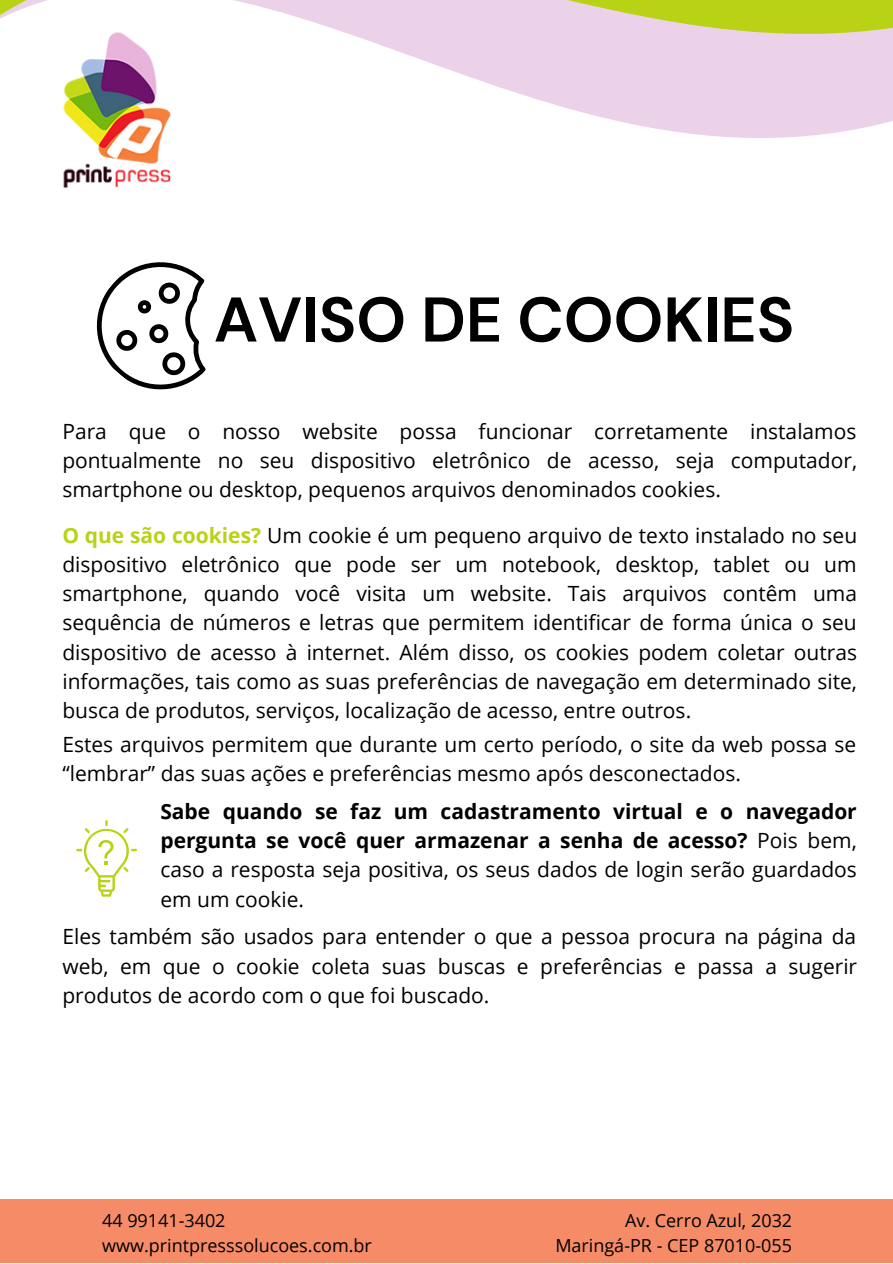
<style>
.page{position:relative;width:893px;height:1264px;background:#fff}
.page>*{position:absolute;margin:0;border:0;box-sizing:border-box;transform-origin:0 0}
.t1{font:700 63px "DM Sans";color:#000}
.t2{font:21px/29.2px "Open Sans";color:#000;text-align:justify}
.t3{font:700 21px/29.2px "Open Sans";color:#000;text-align:justify}
.t4{font:18px/24.8px "Open Sans";color:#000}
.s1{font-weight:700;color:#b8d216}
.s2{font-weight:400}
</style>
<div class="page">
<svg style="left:550px;top:103px;width:342px;height:35px;fill:#ebd2e9"></svg>
<svg style="left:0;top:0;width:892px;height:103px;fill:#ebd2e9"></svg>
<img style="left:41px;top:14px;width:131px;height:175px">
<div style="left:0;top:1198px;width:892px;height:64px;background:#f68b67"></div>
<svg style="left:96px;top:262px;width:110px;height:128px"></svg>
<svg style="left:76px;top:820px;width:61px;height:76px"></svg>
<h1 class="t1" style="left:214px;top:279px;width:582px">AVISO DE COOKIES</h1>
<p class="t2" style="left:62px;top:416px;width:796px">Para que o nosso website possa funcionar corretamente instalamos pontualmente no seu dispositivo eletrônico de acesso, seja computador, smartphone ou desktop, pequenos arquivos denominados cookies.</p>
<p class="t2" style="left:62px;top:520px;width:796px"><span class="s1">O que são cookies?</span> Um cookie é um pequeno arquivo de texto instalado no seu dispositivo eletrônico que pode ser um notebook, desktop, tablet ou um smartphone, quando você visita um website. Tais arquivos contêm uma sequência de números e letras que permitem identificar de forma única o seu dispositivo de acesso à internet. Além disso, os cookies podem coletar outras informações, tais como as suas preferências de navegação em determinado site, busca de produtos, serviços, localização de acesso, entre outros.</p>
<p class="t2" style="left:62px;top:729px;width:795px">Estes arquivos permitem que durante um certo período, o site da web possa se “lembrar” das suas ações e preferências mesmo após desconectados.</p>
<p class="t3" style="left:160px;top:796px;width:698px">Sabe quando se faz um cadastramento virtual e o navegador pergunta se você quer armazenar a senha de acesso? <span class="s2">Pois bem, caso a resposta seja positiva, os seus dados de login serão guardados em um cookie.</span></p>
<p class="t2" style="left:62px;top:921px;width:796px">Eles também são usados para entender o que a pessoa procura na página da web, em que o cookie coleta suas buscas e preferências e passa a sugerir produtos de acordo com o que foi buscado.</p>
<p class="t4" style="left:102px;top:1207px;width:271px">44 99141-3402 www.printpresssolucoes.com.br</p>
<p class="t4" style="left:555px;top:1207px;width:238px;text-align:right">Av. Cerro Azul, 2032<br>Maringá-PR - CEP 87010-055</p>
</div>
